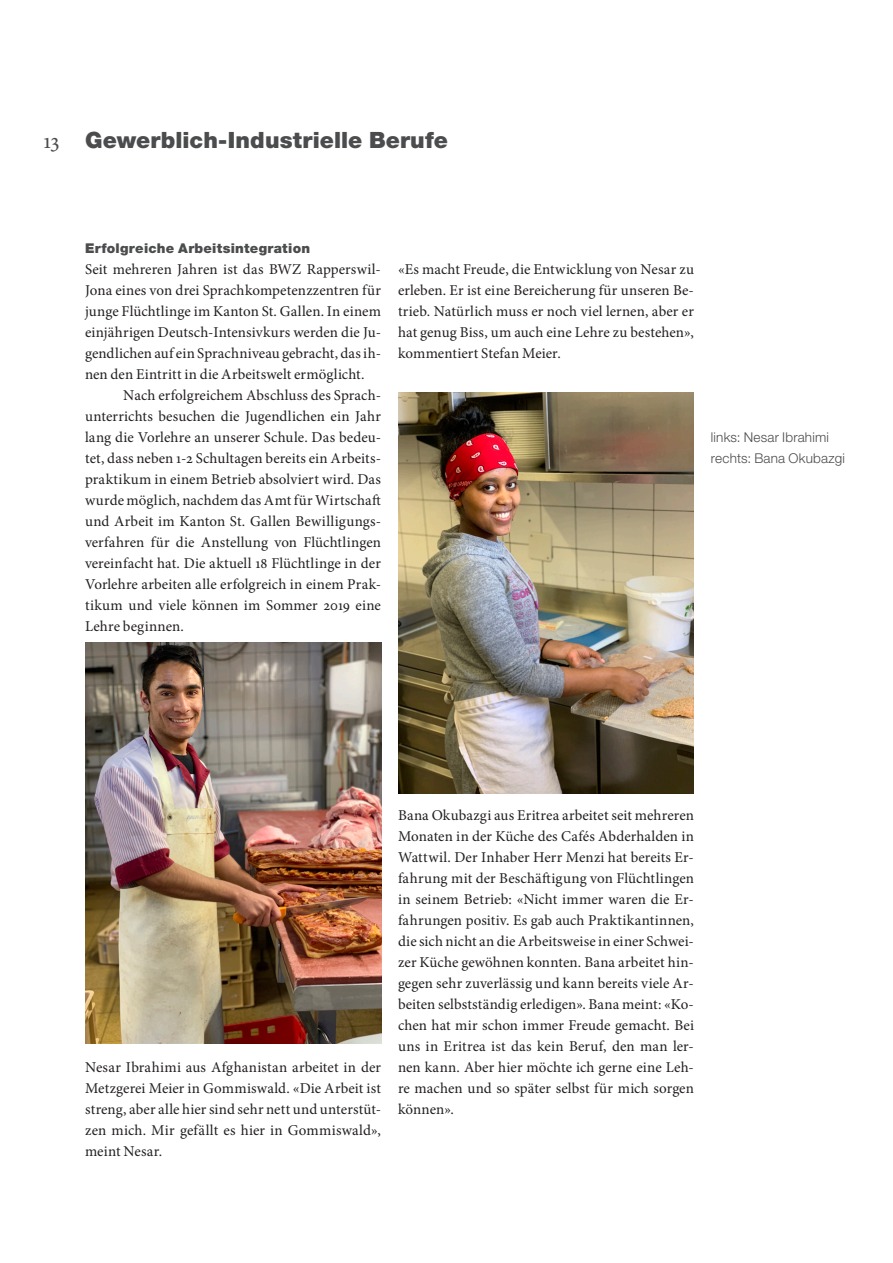
<style>
.page{position:relative;width:893px;height:1263px;background:#fff}
.page>*{position:absolute;margin:0;border:0;box-sizing:border-box;transform-origin:0 0}
.Titel_1{font:900 22.5px "Helvetica Neue LT Std";letter-spacing:.005em;color:#4b4c4d}
.t1{font:22.5px "Minion Pro";color:#4b4c4d}
.Lauftext{font:15px/21px "Minion Pro";letter-spacing:.005em;color:#231f20;text-align:justify}
.Lauftext2{font:15px/21px "Minion Pro";letter-spacing:.01em;color:#231f20;text-align:justify}
.Legende{font:300 13.5px "Helvetica Neue LT Std";letter-spacing:.015em;color:#4b4c4d}
.Titel_2{font:900 13.5px "Helvetica Neue LT Std";letter-spacing:.02em;color:#4b4c4d}
</style>
<div class="page">
<img style="left:85px;top:642px;width:296px;height:401px">
<img style="left:398px;top:392px;width:296px;height:401px">
<h1 class="t1" style="left:44px;top:125px;width:17px">13</h1>
<p class="Titel_1" style="left:85px;top:126px;width:365px">Gewerblich-Industrielle Berufe</p>
<p class="Titel_2" style="left:85px;top:240px;width:227px">Erfolgreiche Arbeitsintegration</p>
<p class="Lauftext" style="left:85px;top:258px;width:297px">Seit mehreren Jahren ist das BWZ Rapperswil-Jona eines von drei Sprachkompetenzzentren für junge Flüchtlinge im Kanton St. Gallen. In einem einjährigen Deutsch-Intensivkurs werden die Ju&shy;gendlichen auf ein Sprachniveau gebracht, das ih&shy;nen den Eintritt in die Arbeitswelt ermöglicht.</p>
<p class="Lauftext2" style="left:85px;top:384px;width:297px;text-indent:38px">Nach erfolgreichem Abschluss des Sprach&shy;unterrichts besuchen die Jugendlichen ein Jahr lang die Vorlehre an unserer Schule. Das bedeu&shy;tet, dass neben 1-2 Schultagen bereits ein Arbeits&shy;praktikum in einem Betrieb absolviert wird. Das wurde möglich, nachdem das Amt für Wirtschaft und Arbeit im Kanton St. Gallen Bewilligungs&shy;verfahren für die Anstellung von Flüchtlingen vereinfacht hat. Die aktuell 18 Flüchtlinge in der Vorlehre arbeiten alle erfolgreich in einem Prak&shy;tikum und viele können im Sommer 2019 eine Lehre beginnen.</p>
<p class="Lauftext" style="left:398px;top:258px;width:297px">«Es macht Freude, die Entwicklung von Nesar zu erleben. Er ist eine Bereicherung für unseren Be&shy;trieb. Natürlich muss er noch viel lernen, aber er hat genug Biss, um auch eine Lehre zu bestehen», kommentiert Stefan Meier.</p>
<p class="Legende" style="left:711px;top:428px;width:119px">links: Nesar Ibrahimi</p>
<p class="Legende" style="left:711px;top:449px;width:135px">rechts: Bana Okubazgi</p>
<p class="Lauftext" style="left:85px;top:1056px;width:297px">Nesar Ibrahimi aus Afghanistan arbeitet in der Metzgerei Meier in Gommiswald. «Die Arbeit ist streng, aber alle hier sind sehr nett und unterstüt&shy;zen mich. Mir gefällt es hier in Gommiswald», meint Nesar.</p>
<p class="Lauftext" style="left:398px;top:804px;width:297px">Bana Okubazgi aus Eritrea arbeitet seit mehreren Monaten in der Küche des Cafés Abderhalden in Wattwil. Der Inhaber Herr Menzi hat bereits Er&shy;fahrung mit der Beschäftigung von Flüchtlingen in seinem Betrieb: «Nicht immer waren die Er&shy;fahrungen positiv. Es gab auch Praktikantinnen, die sich nicht an die Arbeitsweise in einer Schwei&shy;zer Küche gewöhnen konnten. Bana arbeitet hin&shy;gegen sehr zuverlässig und kann bereits viele Ar&shy;beiten selbstständig erledigen». Bana meint: «Ko&shy;chen hat mir schon immer Freude gemacht. Bei uns in Eritrea ist das kein Beruf, den man ler&shy;nen kann. Aber hier möchte ich gerne eine Leh&shy;re machen und so später selbst für mich sorgen können».</p>
</div>
